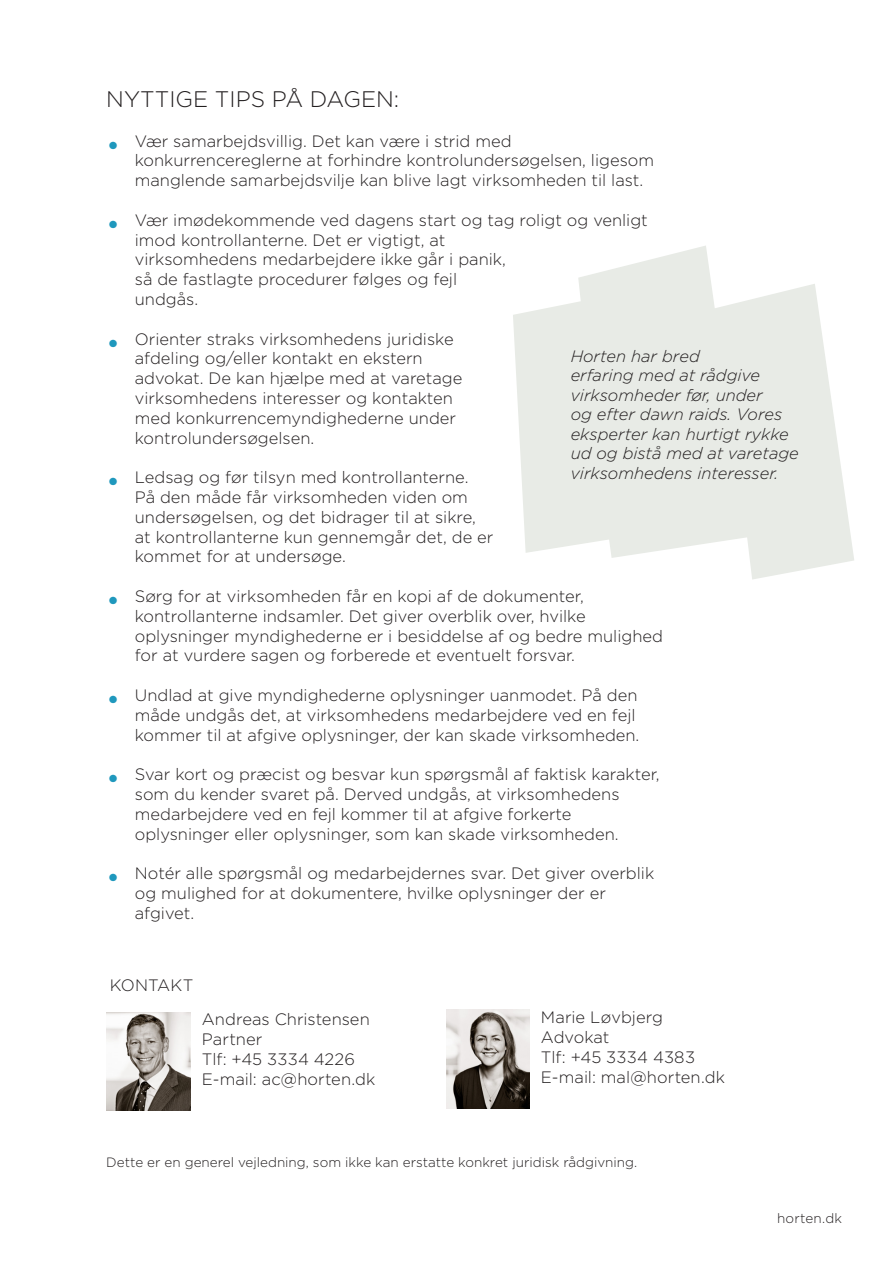
<style>
.page{position:relative;width:893px;height:1263px;background:#fff}
.page>*{position:absolute;margin:0;border:0;box-sizing:border-box;transform-origin:0 0}
.Brødtekst{font:300 22.5px "Gotham";color:#231f20}
.t1{font:300 16.5px/19.8px "Gotham";color:#231f20}
.Brødtekst-2{font:italic 300 16.5px/19.5px "Gotham";color:#231f20}
.Brødtekst-3{font:300 13.5px "Gotham";color:#231f20}
.s1{font-size:30px;color:#1f98bd}
</style>
<div class="page">
<svg style="left:513px;top:246px;width:341px;height:333px;fill:#e8ebe6"></svg>
<img style="left:107px;top:1012px;width:83px;height:98px">
<img style="left:446px;top:1010px;width:83px;height:98px">
<p class="Brødtekst" style="left:106px;top:85px;width:294px">NYTTIGE TIPS PÅ DAGEN:</p>
<p class="t1" style="left:135px;top:130px;width:521px;text-indent:-28px"><span class="s1">•</span> Vær samarbejdsvillig. Det kan være i strid med konkurrencereglerne at forhindre kontrolundersøgelsen, ligesom manglende samarbejdsvilje kan blive lagt virksomheden til last.</p>
<p class="t1" style="left:135px;top:210px;width:515px;text-indent:-28px"><span class="s1">•</span> Vær imødekommende ved dagens start og tag roligt og venligt imod kontrollanterne. Det er vigtigt, at<br>virksomhedens medarbejdere ikke går i panik,<br>så de fastlagte procedurer følges og fejl<br>undgås.</p>
<p class="t1" style="left:135px;top:328px;width:329px;text-indent:-28px"><span class="s1">•</span> Orienter straks virksomhedens juridiske afdeling og/eller kontakt en ekstern advokat. De kan hjælpe med at varetage virksomhedens interesser og kontakten med konkurrencemyndighederne under kontrolundersøgelsen.</p>
<p class="t1" style="left:135px;top:467px;width:360px;text-indent:-28px"><span class="s1">•</span> Ledsag og før tilsyn med kontrollanterne.<br>På den måde får virksomheden viden om undersøgelsen, og det bidrager til at sikre, at kontrollanterne kun gennemgår det, de er kommet for at undersøge.</p>
<p class="t1" style="left:135px;top:586px;width:530px;text-indent:-28px"><span class="s1">•</span> Sørg for at virksomheden får en kopi af de dokumenter, kontrollanterne indsamler. Det giver overblik over, hvilke oplysninger myndighederne er i besiddelse af og bedre mulighed for at vurdere sagen og forberede et eventuelt forsvar.</p>
<p class="t1" style="left:135px;top:685px;width:506px;text-indent:-28px"><span class="s1">•</span> Undlad at give myndighederne oplysninger uanmodet. På den måde undgås det, at virksomhedens medarbejdere ved en fejl kommer til at afgive oplysninger, der kan skade virksomheden.</p>
<p class="t1" style="left:135px;top:764px;width:526px;text-indent:-28px"><span class="s1">•</span> Svar kort og præcist og besvar kun spørgsmål af faktisk karakter, som du kender svaret på. Derved undgås, at virksomhedens medarbejdere ved en fejl kommer til at afgive forkerte oplysninger eller oplysninger, som kan skade virksomheden.</p>
<p class="t1" style="left:135px;top:863px;width:521px;text-indent:-28px"><span class="s1">•</span> Notér alle spørgsmål og medarbejdernes svar. Det giver overblik og mulighed for at dokumentere, hvilke oplysninger der er afgivet.</p>
<p class="Brødtekst-2" style="left:571px;top:346px;width:230px">Horten har bred<br>erfaring med at rådgive virksomheder før, under<br>og efter dawn raids. Vores eksperter kan hurtigt rykke ud og bistå med at varetage virksomhedens interesser.</p>
<p class="t1" style="left:110px;top:975px;width:85px">KONTAKT</p>
<p class="t1" style="left:202px;top:1009px;width:169px">Andreas Christensen<br>Partner</p>
<p class="t1" style="left:202px;top:1049px;width:155px">Tlf: +45 3334 4226</p>
<p class="t1" style="left:202px;top:1068px;width:175px">E-mail: ac@horten.dk</p>
<p class="t1" style="left:541px;top:1007px;width:124px">Marie Løvbjerg<br>Advokat</p>
<p class="t1" style="left:541px;top:1046px;width:156px">Tlf: +45 3334 4383</p>
<p class="t1" style="left:541px;top:1066px;width:185px">E-mail: mal@horten.dk</p>
<p class="Brødtekst-3" style="left:106px;top:1154px;width:532px">Dette er en generel vejledning, som ikke kan erstatte konkret juridisk rådgivning.</p>
<p class="Brødtekst-3" style="left:777px;top:1209px;width:66px">horten.dk</p>
</div>
